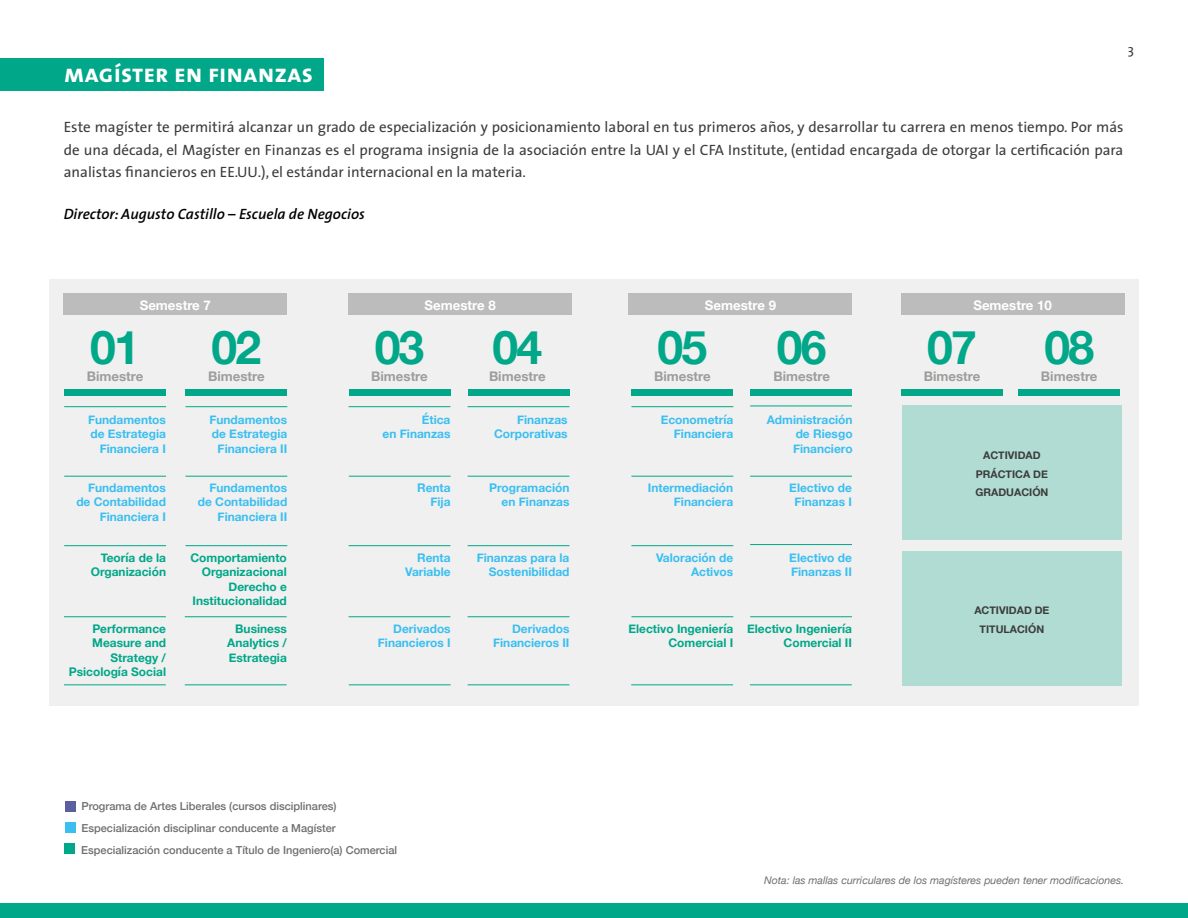
<style>
.page{position:relative;width:1188px;height:918px;background:#fff}
.page>*{position:absolute;margin:0;border:0;box-sizing:border-box;transform-origin:0 0}
.t1{font:700 46.35px "Helvetica Neue";letter-spacing:-.04em;color:#00a788}
.t2{font:25.5px "The Sans Bold Caps";color:#fff}
.t3{font:15px/22.5px "The Sans";color:#3c3c3b;text-align:justify}
.t4{font:italic 600 15px "The Sans";color:#000}
.t5{font:13.5px "The Sans";color:#3c3c3b}
.t6{font:700 13.2px "Helvetica Neue";color:#9d9d9c}
.t7{font:700 13.2px "Helvetica Neue";color:#fff}
.t8{font:700 11.85px/14.5px "Helvetica Neue";color:#3abff0;text-align:right}
.t9{font:700 11.85px/14.5px "Helvetica Neue";color:#00a788;text-align:right}
.t10{font:500 10.95px "Helvetica Neue";color:#706f6f}
.t11{font:italic 10.65px "Helvetica Neue";color:#706f6f}
.t12{font:700 10.65px/18.6px "Helvetica Neue";color:#3c3c3b;text-align:center}
</style>
<div class="page">
<div style="left:49px;top:280px;width:1090px;height:426px;background:#f0f0f0"></div>
<hr style="left:750px;top:405px;width:102px;height:1px;background:#00a788">
<hr style="left:750px;top:476px;width:102px;height:1px;background:#00a788">
<hr style="left:468px;top:545px;width:101px;height:1px;background:#00a788">
<hr style="left:468px;top:616px;width:101px;height:1px;background:#00a788">
<hr style="left:750px;top:544px;width:102px;height:1px;background:#00a788">
<hr style="left:750px;top:616px;width:102px;height:1px;background:#00a788">
<hr style="left:185px;top:545px;width:102px;height:1px;background:#00a788">
<hr style="left:64px;top:545px;width:102px;height:1px;background:#00a788">
<hr style="left:349px;top:545px;width:101px;height:1px;background:#00a788">
<hr style="left:349px;top:616px;width:101px;height:1px;background:#00a788">
<hr style="left:64px;top:616px;width:102px;height:1px;background:#00a788">
<hr style="left:64px;top:684px;width:102px;height:1px;background:#00a788">
<hr style="left:185px;top:616px;width:102px;height:1px;background:#00a788">
<hr style="left:185px;top:684px;width:102px;height:1px;background:#00a788">
<hr style="left:631px;top:684px;width:102px;height:1px;background:#00a788">
<hr style="left:750px;top:684px;width:102px;height:1px;background:#00a788">
<hr style="left:631px;top:616px;width:102px;height:1px;background:#00a788">
<hr style="left:631px;top:545px;width:102px;height:1px;background:#00a788">
<hr style="left:185px;top:476px;width:102px;height:1px;background:#00a788">
<hr style="left:349px;top:476px;width:102px;height:1px;background:#00a788">
<hr style="left:64px;top:476px;width:102px;height:1px;background:#00a788">
<hr style="left:468px;top:476px;width:101px;height:1px;background:#00a788">
<hr style="left:64px;top:406px;width:102px;height:1px;background:#00a788">
<hr style="left:185px;top:406px;width:102px;height:1px;background:#00a788">
<hr style="left:468px;top:406px;width:101px;height:1px;background:#00a788">
<hr style="left:631px;top:476px;width:102px;height:1px;background:#00a788">
<hr style="left:631px;top:406px;width:102px;height:1px;background:#00a788">
<hr style="left:349px;top:406px;width:101px;height:1px;background:#00a788">
<hr style="left:468px;top:684px;width:101px;height:1px;background:#00a788">
<hr style="left:349px;top:684px;width:102px;height:1px;background:#00a788">
<div style="left:902px;top:405px;width:220px;height:135px;background:#b1dcd3"></div>
<div style="left:902px;top:551px;width:220px;height:134px;background:#b1dcd3"></div>
<div style="left:64px;top:389px;width:102px;height:7px;background:#00a788"></div>
<div style="left:185px;top:389px;width:102px;height:7px;background:#00a788"></div>
<div style="left:349px;top:389px;width:101px;height:7px;background:#00a788"></div>
<div style="left:468px;top:389px;width:101px;height:7px;background:#00a788"></div>
<div style="left:631px;top:389px;width:102px;height:7px;background:#00a788"></div>
<div style="left:750px;top:389px;width:102px;height:7px;background:#00a788"></div>
<div style="left:901px;top:389px;width:102px;height:7px;background:#00a788"></div>
<div style="left:1018px;top:389px;width:102px;height:7px;background:#00a788"></div>
<div style="left:64px;top:293px;width:223px;height:22px;background:#bcbcbc"></div>
<div style="left:349px;top:293px;width:223px;height:22px;background:#bcbcbc"></div>
<div style="left:629px;top:293px;width:223px;height:22px;background:#bcbcbc"></div>
<div style="left:901px;top:293px;width:223px;height:22px;background:#bcbcbc"></div>
<div style="left:0;top:58px;width:323px;height:33px;background:#00a788"></div>
<div style="left:0;top:904px;width:1188px;height:14px;background:#00a788"></div>
<div style="left:65px;top:802px;width:10px;height:10px;background:#5a5f9f"></div>
<div style="left:65px;top:843px;width:10px;height:11px;background:#00a788"></div>
<div style="left:65px;top:822px;width:10px;height:11px;background:#3abff0"></div>
<h2 class="t2" style="left:64px;top:52px;width:251px">magíster en finanzas</h2>
<p class="t5" style="left:1128px;top:38px;width:8px">3</p>
<p class="t3" style="left:64px;top:115px;width:1061px">Este magíster te permitirá alcanzar un grado de especialización y posicionamiento laboral en tus primeros años, y desarrollar tu carrera en menos tiempo. Por más de una década, el Magíster en Finanzas es el programa insignia de la asociación entre la UAI y el CFA Institute, (entidad encargada de otorgar la certificación para analistas financieros en EE.UU.), el estándar internacional en la materia.</p>
<p class="t4" style="left:64px;top:201px;width:303px">Director: Augusto Castillo – Escuela de Negocios</p>
<p class="t7" style="left:140px;top:295px;width:73px">Semestre 7</p>
<p class="t7" style="left:425px;top:295px;width:73px">Semestre 8</p>
<p class="t7" style="left:705px;top:295px;width:73px">Semestre 9</p>
<p class="t7" style="left:973px;top:295px;width:80px">Semestre 10</p>
<h1 class="t1" style="left:90px;top:311px;width:51px">01</h1>
<h1 class="t1" style="left:212px;top:311px;width:51px">02</h1>
<h1 class="t1" style="left:375px;top:311px;width:51px">03</h1>
<h1 class="t1" style="left:493px;top:311px;width:51px">04</h1>
<h1 class="t1" style="left:658px;top:311px;width:51px">05</h1>
<h1 class="t1" style="left:777px;top:311px;width:51px">06</h1>
<h1 class="t1" style="left:927px;top:311px;width:51px">07</h1>
<h1 class="t1" style="left:1044px;top:311px;width:51px">08</h1>
<p class="t6" style="left:87px;top:366px;width:58px">Bimestre</p>
<p class="t6" style="left:208px;top:366px;width:58px">Bimestre</p>
<p class="t6" style="left:371px;top:366px;width:58px">Bimestre</p>
<p class="t6" style="left:489px;top:366px;width:58px">Bimestre</p>
<p class="t6" style="left:654px;top:366px;width:58px">Bimestre</p>
<p class="t6" style="left:773px;top:366px;width:58px">Bimestre</p>
<p class="t6" style="left:924px;top:366px;width:58px">Bimestre</p>
<p class="t6" style="left:1041px;top:366px;width:58px">Bimestre</p>
<p class="t8" style="left:88px;top:413px;width:79px">Fundamentos de Estrategia<br>Financiera I</p>
<p class="t8" style="left:209px;top:413px;width:79px">Fundamentos de Estrategia<br>Financiera II</p>
<p class="t8" style="left:383px;top:413px;width:69px">Ética<br>en Finanzas</p>
<p class="t8" style="left:494px;top:413px;width:75px">Finanzas<br>Corporativas</p>
<p class="t8" style="left:661px;top:413px;width:74px">Econometría<br>Financiera</p>
<p class="t8" style="left:793px;top:413px;width:61px;text-align:justify;text-indent:-26px">Administración de Riesgo Financiero</p>
<p class="t8" style="left:417px;top:481px;width:35px">Renta<br>Fija</p>
<p class="t8" style="left:489px;top:481px;width:82px">Programación en Finanzas</p>
<p class="t8" style="left:648px;top:481px;width:87px">Intermediación<br>Financiera</p>
<p class="t8" style="left:76px;top:481px;width:91px">Fundamentos de Contabilidad<br>Financiera I</p>
<p class="t8" style="left:198px;top:481px;width:91px">Fundamentos de Contabilidad<br>Financiera II</p>
<p class="t8" style="left:789px;top:481px;width:64px;text-align:center">Electivo de<br>Finanzas I</p>
<p class="t9" style="left:91px;top:551px;width:77px">Teoría de la<br>Organización</p>
<p class="t9" style="left:69px;top:621px;width:99px">Performance<br>Measure and<br>Strategy /<br>Psicología Social</p>
<p class="t8" style="left:656px;top:551px;width:79px">Valoración de<br>Activos</p>
<p class="t9" style="left:190px;top:551px;width:98px">Comportamiento<br>Organizacional<br>Derecho e<br>Institucionalidad</p>
<p class="t9" style="left:227px;top:621px;width:61px;text-align:justify;text-indent:8px">Business Analytics / Estrategia</p>
<p class="t9" style="left:628px;top:621px;width:106px">Electivo Ingeniería<br>Comercial I</p>
<p class="t9" style="left:747px;top:621px;width:106px">Electivo Ingeniería<br>Comercial II</p>
<p class="t8" style="left:405px;top:551px;width:47px">Renta<br>Variable</p>
<p class="t8" style="left:477px;top:551px;width:94px">Finanzas para la<br>Sostenibilidad</p>
<p class="t8" style="left:789px;top:551px;width:64px;text-align:left">Electivo de<br>Finanzas II</p>
<p class="t8" style="left:378px;top:621px;width:74px">Derivados<br>Financieros I</p>
<p class="t8" style="left:493px;top:621px;width:78px">Derivados<br>Financieros II</p>
<p class="t10" style="left:81px;top:797px;width:257px">Programa de Artes Liberales (cursos disciplinares)</p>
<p class="t10" style="left:81px;top:842px;width:317px">Especialización conducente a Título de Ingeniero(a) Comercial</p>
<p class="t10" style="left:81px;top:819px;width:256px">Especialización disciplinar conducente a Magíster</p>
<p class="t12" style="left:975px;top:447px;width:75px">ACTIVIDAD<br>PRÁCTICA DE<br>GRADUACIÓN</p>
<p class="t12" style="left:974px;top:601px;width:77px">ACTIVIDAD DE<br>TITULACIÓN</p>
<p class="t11" style="left:764px;top:873px;width:361px">Nota: las mallas curriculares de los magísteres pueden tener modificaciones.</p>
</div>
